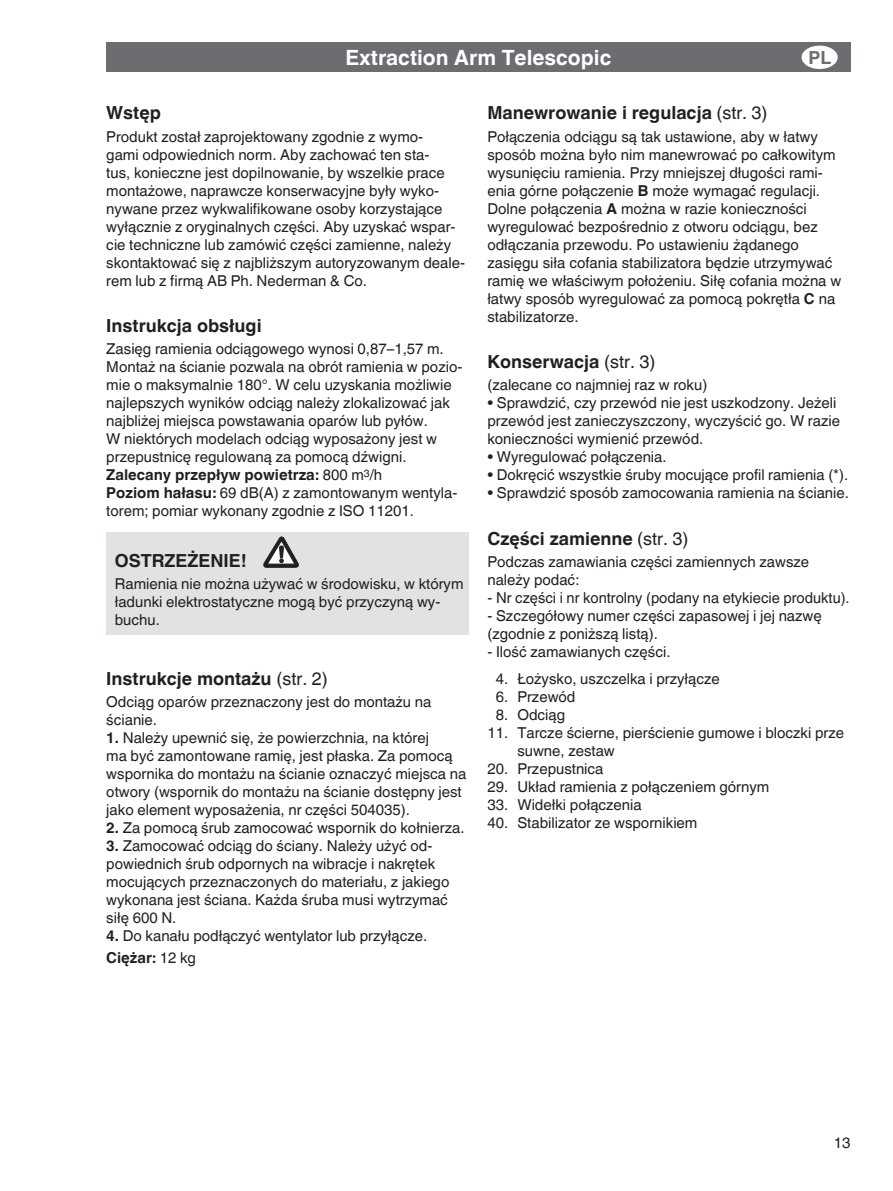
<style>
.page{position:relative;width:893px;height:1191px;background:#fff}
.page>*{position:absolute;margin:0;border:0;box-sizing:border-box;transform-origin:0 0}
.t1{font:700 21px "Helvetica Linotype";color:#fff}
.t2{font:700 18px "Helvetica Linotype";color:#231f20}
.t3{font:700 18px "Helvetica Linotype";color:#6c6d70}
.t4{font:15px/18px "Helvetica Linotype";color:#231f20}
.s1{font-weight:700}
.s2{font-weight:400}
</style>
<div class="page">
<div style="left:106px;top:533px;width:363px;height:102px;background:#e1e2e4"></div>
<div style="left:106px;top:43px;width:744px;height:29px;background:#6c6d70"></div>
<div style="left:801px;top:46px;width:37px;height:23px;background:#fff;border-radius:50%"></div>
<svg style="left:264px;top:537px;width:34px;height:30px"></svg>
<h1 class="t1" style="left:345px;top:46px;width:267px">Extraction Arm Telescopic</h1>
<p class="t3" style="left:808px;top:48px;width:24px">PL</p>
<p class="t2" style="left:106px;top:102px;width:56px">Wstęp</p>
<p class="t4" style="left:106px;top:127px;width:360px">Produkt został zaprojektowany zgodnie z wymo-<br>gami odpowiednich norm. Aby zachować ten sta-<br>tus, konieczne jest dopilnowanie, by wszelkie prace montażowe, naprawcze konserwacyjne były wyko&shy;nywane przez wykwalifikowane osoby korzystające wyłącznie z oryginalnych części. Aby uzyskać wspar&shy;cie techniczne lub zamówić części zamienne, należy skontaktować się z najbliższym autoryzowanym deale&shy;rem lub z firmą AB Ph. Nederman &amp; Co.</p>
<p class="t2" style="left:106px;top:315px;width:157px">Instrukcja obsługi</p>
<p class="t4" style="left:106px;top:340px;width:358px">Zasięg ramienia odciągowego wynosi 0,87–1,57 m.<br>Montaż na ścianie pozwala na obrót ramienia w pozio&shy;mie o maksymalnie 180°. W celu uzyskania możliwie najlepszych wyników odciąg należy zlokalizować jak najbliżej miejsca powstawania oparów lub pyłów.<br>W niektórych modelach odciąg wyposażony jest w przepustnicę regulowaną za pomocą dźwigni.<br><span class="s1">Zalecany przepływ powietrza:</span> 800 m<sup>3</sup>/h<br><span class="s1">Poziom hałasu:</span> 69 dB(A) z zamontowanym wentyla&shy;torem; pomiar wykonany zgodnie z ISO 11 201 .</p>
<p class="t2" style="left:115px;top:550px;width:133px">OSTRZEŻENIE!</p>
<p class="t4" style="left:115px;top:575px;width:350px">Ramienia nie można używać w środowisku, w którym ładunki elektrostatyczne mogą być przyczyną wy&shy;buchu.</p>
<p class="t2" style="left:106px;top:668px;width:223px">Instrukcje montażu <span class="s2">(str. 2)</span></p>
<p class="t4" style="left:106px;top:693px;width:326px">Odciąg oparów przeznaczony jest do montażu na ścianie.</p>
<p class="t4" style="left:106px;top:729px;width:362px"><span class="s1">1.</span> Należy upewnić się, że powierzchnia, na której<br>ma być zamontowane ramię, jest płaska. Za pomocą wspornika do montażu na ścianie oznaczyć miejsca na otwory (wspornik do montażu na ścianie dostępny jest jako element wyposażenia, nr części 504035).</p>
<p class="t4" style="left:106px;top:819px;width:360px"><span class="s1">2.</span> Za pomocą śrub zamocować wspornik do kołnierza.</p>
<p class="t4" style="left:106px;top:837px;width:345px"><span class="s1">3.</span> Zamocować odciąg do ściany. Należy użyć od&shy;powiednich śrub odpornych na wibracje i nakrętek mocujących przeznaczonych do materiału, z jakiego wykonana jest ściana. Każda śruba musi wytrzymać siłę 600 N.</p>
<p class="t4" style="left:106px;top:924px;width:323px;line-height:22.2px"><span class="s1">4.</span> Do kanału podłączyć wentylator lub przyłącze.<br><span class="s1">Ciężar:</span> 1 2 kg</p>
<p class="t2" style="left:487px;top:102px;width:282px">Manewrowanie i regulacja <span class="s2">(str. 3)</span></p>
<p class="t4" style="left:487px;top:127px;width:355px">Połączenia odciągu są tak ustawione, aby w łatwy sposób można było nim manewrować po całkowitym wysunięciu ramienia. Przy mniejszej długości rami&shy;enia górne połączenie <span class="s1">B</span> może wymagać regulacji.<br>Dolne połączenia <span class="s1">A</span> można w razie konieczności wyregulować bezpośrednio z otworu odciągu, bez odłączania przewodu. Po ustawieniu żądanego zasięgu siła cofania stabilizatora będzie utrzymywać ramię we właściwym położeniu. Siłę cofania można w łatwy sposób wyregulować za pomocą pokrętła <span class="s1">C</span> na stabilizatorze.</p>
<p class="t2" style="left:487px;top:351px;width:170px">Konserwacja <span class="s2">(str. 3)</span></p>
<p class="t4" style="left:487px;top:376px;width:221px">(zalecane co najmniej raz w roku)</p>
<p class="t4" style="left:487px;top:394px;width:354px">• Sprawdzić, czy przewód nie jest uszkodzony. Jeżeli przewód jest zanieczyszczony, wyczyścić go. W razie konieczności wymienić przewód.</p>
<p class="t4" style="left:487px;top:448px;width:181px">• Wyregulować połączenia.</p>
<p class="t4" style="left:487px;top:466px;width:362px">• Dokręcić wszystkie śruby mocujące profil ramienia (*).</p>
<p class="t4" style="left:487px;top:484px;width:363px">• Sprawdzić sposób zamocowania ramienia na ścianie.</p>
<p class="t2" style="left:487px;top:528px;width:202px">Części zamienne <span class="s2">(str. 3)</span></p>
<p class="t4" style="left:487px;top:553px;width:323px">Podczas zamawiania części zamiennych zawsze należy podać:</p>
<p class="t4" style="left:487px;top:589px;width:364px">- Nr części i nr kontrolny (podany na etykiecie produktu).</p>
<p class="t4" style="left:487px;top:607px;width:336px">- Szczegółowy numer części zapasowej i jej nazwę (zgodnie z poniższą listą).</p>
<p class="t4" style="left:487px;top:643px;width:185px">- Ilość zamawianych części.</p>
<p class="t4" style="left:496px;top:669px;width:225px">4. Łożysko, uszczelka i przyłącze</p>
<p class="t4" style="left:496px;top:687px;width:81px">6. Przewód</p>
<p class="t4" style="left:496px;top:705px;width:71px">8. Odciąg</p>
<p class="t4" style="left:517px;top:723px;width:328px;text-indent:-30px">11. Tarcze ścierne, pierścienie gumowe i bloczki prze suwne, zestaw</p>
<p class="t4" style="left:487px;top:759px;width:117px">20. Przepustnica</p>
<p class="t4" style="left:487px;top:777px;width:283px">29. Układ ramienia z połączeniem górnym</p>
<p class="t4" style="left:487px;top:795px;width:156px">33. Widełki połączenia</p>
<p class="t4" style="left:487px;top:813px;width:211px">40. Stabilizator ze wspornikiem</p>
<p class="t4" style="left:834px;top:1133px;width:18px">1 3</p>
</div>
